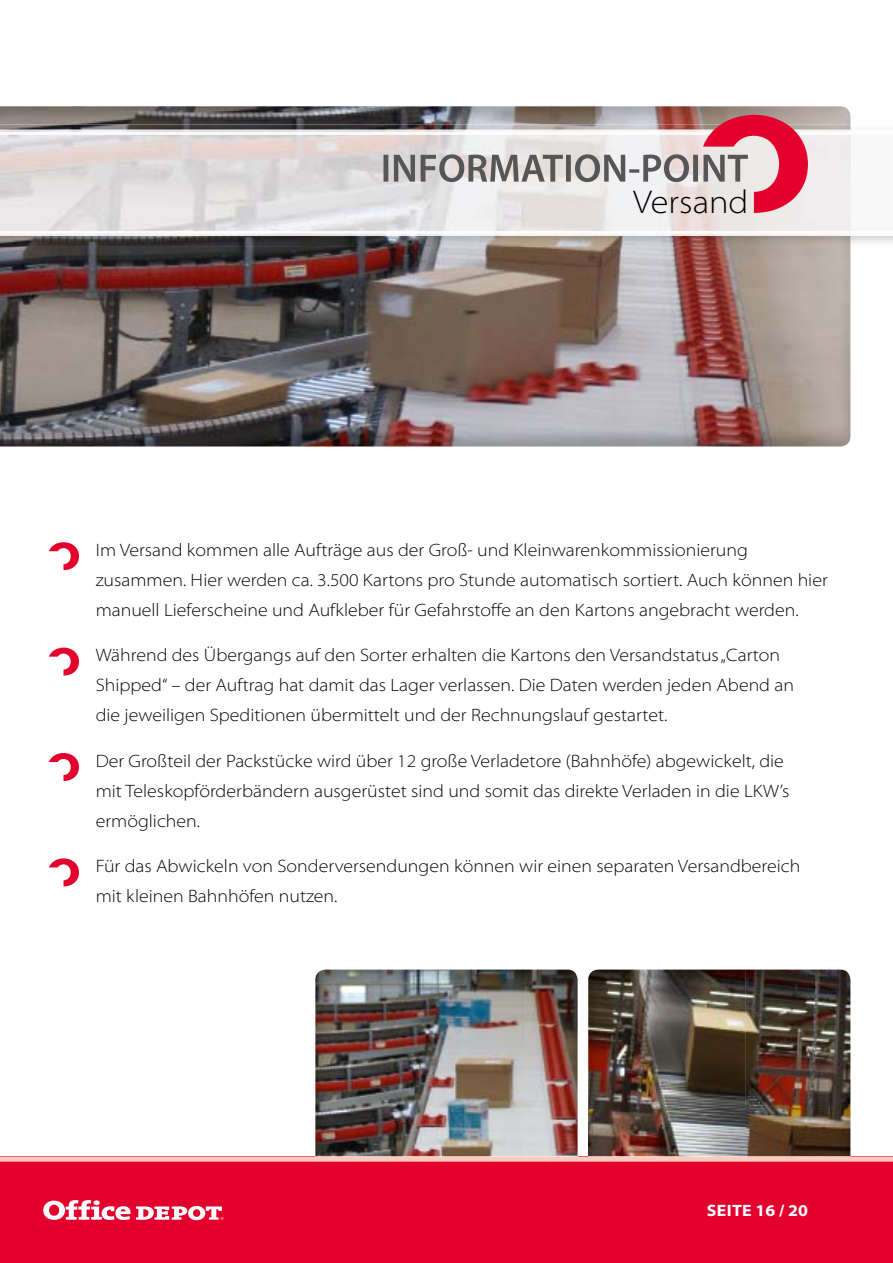
<style>
.page{position:relative;width:893px;height:1263px;background:#fff}
.page>*{position:absolute;margin:0;border:0;box-sizing:border-box;transform-origin:0 0}
.t1{font:300 semi-expanded 33px "Myriad Pro";color:#000}
.t2{font:300 semi-expanded 18px/30px "Myriad Pro";color:#000}
.t3{font:700 semi-expanded 16.5px "Myriad Pro";letter-spacing:.02em;color:#fff}
</style>
<div class="page">
<img style="left:588px;top:969px;width:262px;height:187px">
<img style="left:315px;top:969px;width:263px;height:187px">
<div style="left:0;top:1157px;width:893px;height:106px;background:#e4002c"></div>
<svg style="left:43px;top:1200px;width:180px;height:20px"></svg>
<svg style="left:0;top:1156px;width:893px;height:6px;background:#f4b8b1"></svg>
<img style="left:0;top:247px;width:850px;height:199px">
<img style="left:0;top:106px;width:850px;height:19px">
<img style="left:0;top:125px;width:893px;height:122px">
<img style="left:0;top:130px;width:893px;height:106px">
<img style="left:0;top:132px;width:893px;height:101px">
<svg style="left:49px;top:542px;width:30px;height:28px"></svg>
<svg style="left:49px;top:648px;width:30px;height:27px"></svg>
<svg style="left:49px;top:753px;width:30px;height:28px"></svg>
<svg style="left:49px;top:858px;width:30px;height:28px"></svg>
<svg style="left:383px;top:115px;width:425px;height:98px"></svg>
<h1 class="t1" style="left:634px;top:184px;width:116px">Versand</h1>
<p class="t2" style="left:96px;top:535px;width:734px">Im Versand kommen alle Aufträge aus der Groß- und Kleinwarenkommissionierung zusammen. Hier werden ca. 3.500 Kartons pro Stunde automatisch sortiert. Auch können hier manuell Lieferscheine und Aufkleber für Gefahrstoffe an den Kartons angebracht werden.</p>
<p class="t2" style="left:96px;top:640px;width:700px">Während des Übergangs auf den Sorter erhalten die Kartons den Versandstatus „Carton<br>Shipped“ – der Auftrag hat damit das Lager verlassen. Die Daten werden jeden Abend an die jeweiligen Speditionen übermittelt und der Rechnungslauf gestartet.</p>
<p class="t2" style="left:96px;top:746px;width:695px">Der Großteil der Packstücke wird über 12 große Verladetore (Bahnhöfe) abgewickelt, die mit Teleskopförderbändern ausgerüstet sind und somit das direkte Verladen in die LKW’s ermöglichen.</p>
<p class="t2" style="left:96px;top:851px;width:706px">Für das Abwickeln von Sonderversendungen können wir einen separaten Versandbereich mit kleinen Bahnhöfen nutzen.</p>
<p class="t3" style="left:707px;top:1201px;width:103px">SEITE 16 / 20</p>
</div>
